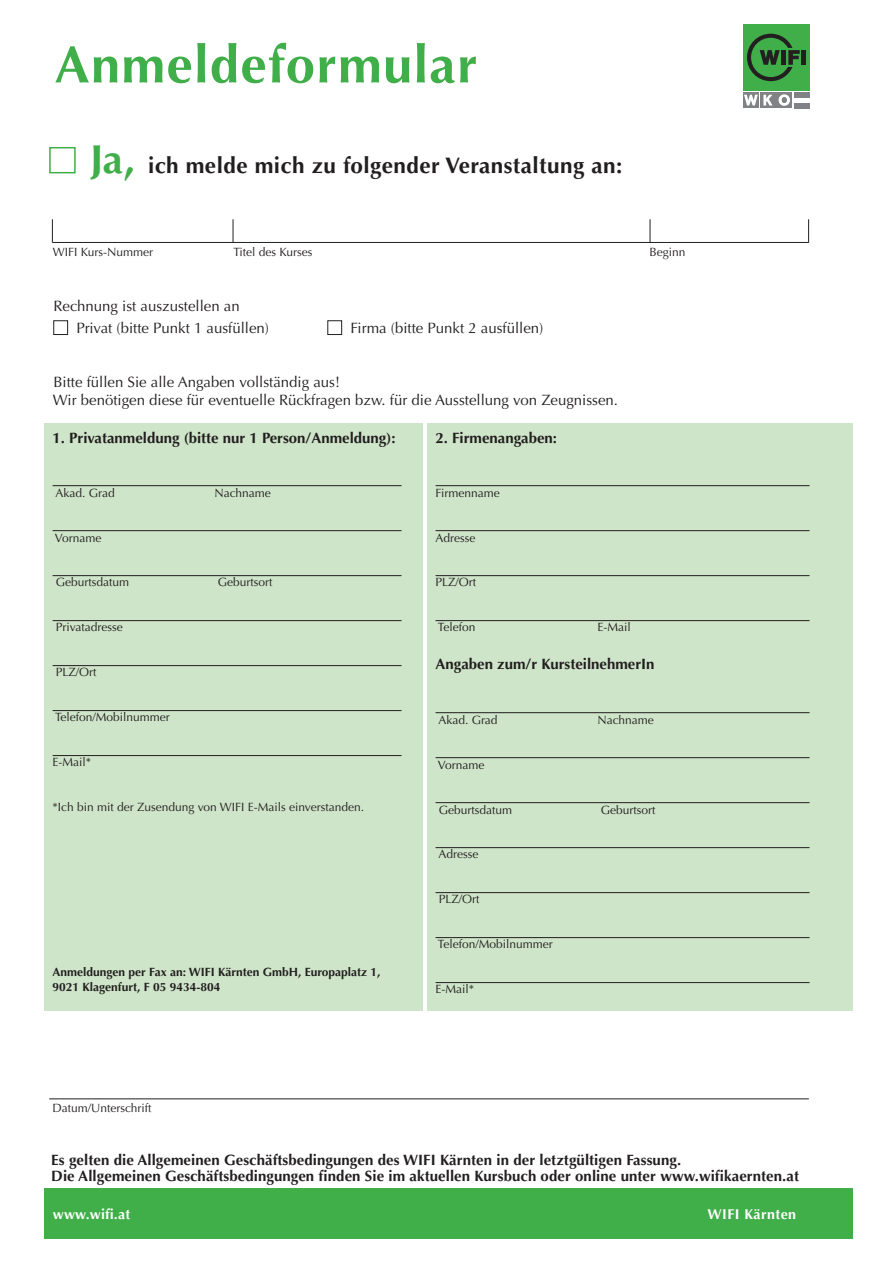
<style>
.page{position:relative;width:893px;height:1263px;background:#fff}
.page>*{position:absolute;margin:0;border:0;box-sizing:border-box;transform-origin:0 0}
.t1{font:700 52.5px "Optima LT Std";letter-spacing:.025em;color:#40ae49}
.t2{font:700 22.5px "Optima LT Std";letter-spacing:.02em;color:#221e1f}
.t3{font:15px/22.2px "Optima LT Std";color:#221e1f}
.t4{font:700 15px/16.2px "Optima LT Std";letter-spacing:.005em;color:#231f20}
.t5{font:700 15px "Optima LT Std";color:#221e1f}
.t6{font:700 14.25px "Optima LT Std";letter-spacing:.03em;color:#fff}
.t7{font:12px "Optima LT Std";color:#221e1f}
.t8{font:12px "Optima LT Std";color:#231f20}
.t9{font:700 12px/15px "Optima LT Std";color:#231f20}
.s1{font-size:40.5px;color:#40ae49}
</style>
<div class="page">
<div style="left:743px;top:24px;width:66px;height:67px;background:#40ae49"></div>
<div style="left:776px;top:92px;width:16px;height:16px;background:#808285"></div>
<div style="left:760px;top:92px;width:16px;height:16px;background:#808285"></div>
<svg style="left:743px;top:92px;width:16px;height:16px"></svg>
<svg style="left:744px;top:95px;width:29px;height:11px"></svg>
<div style="left:794px;top:92px;width:15px;height:6px;background:#808285"></div>
<div style="left:794px;top:103px;width:15px;height:5px;background:#808285"></div>
<div style="left:801px;top:50px;width:5px;height:15px;background:#231f20"></div>
<svg style="left:747px;top:34px;width:53px;height:47px"></svg>
<svg style="left:779px;top:94px;width:11px;height:12px"></svg>
<div style="left:45px;top:1188px;width:807px;height:51px;background:#40ae49"></div>
<hr style="left:49px;top:1098px;width:760px;height:1px;background:#231f20">
<div style="left:49px;top:147px;width:27px;height:26px;border:1px solid #40ae49"></div>
<div style="left:53px;top:320px;width:15px;height:15px;border:1px solid #231f20"></div>
<div style="left:327px;top:320px;width:15px;height:15px;border:1px solid #231f20"></div>
<hr style="left:53px;top:242px;width:756px;height:1px;background:#231f20">
<svg style="left:808px;top:219px;width:1px;height:24px"></svg>
<svg style="left:233px;top:219px;width:1px;height:23px"></svg>
<svg style="left:52px;top:219px;width:1px;height:24px"></svg>
<svg style="left:650px;top:219px;width:1px;height:23px"></svg>
<div style="left:44px;top:424px;width:379px;height:587px;background:#cfe5c9"></div>
<hr style="left:53px;top:485px;width:349px;height:1px;background:#221e1f">
<hr style="left:53px;top:530px;width:349px;height:1px;background:#221e1f">
<hr style="left:53px;top:575px;width:349px;height:1px;background:#221e1f">
<hr style="left:53px;top:620px;width:349px;height:1px;background:#221e1f">
<hr style="left:53px;top:665px;width:349px;height:1px;background:#221e1f">
<hr style="left:53px;top:710px;width:349px;height:1px;background:#221e1f">
<hr style="left:53px;top:755px;width:349px;height:1px;background:#221e1f">
<div style="left:427px;top:424px;width:425px;height:587px;background:#cfe5c9"></div>
<hr style="left:436px;top:485px;width:373px;height:1px;background:#221e1f">
<hr style="left:436px;top:530px;width:373px;height:1px;background:#221e1f">
<hr style="left:436px;top:575px;width:373px;height:1px;background:#221e1f">
<hr style="left:436px;top:620px;width:373px;height:1px;background:#221e1f">
<hr style="left:436px;top:712px;width:373px;height:1px;background:#221e1f">
<hr style="left:436px;top:757px;width:373px;height:1px;background:#221e1f">
<hr style="left:436px;top:802px;width:373px;height:1px;background:#221e1f">
<hr style="left:436px;top:847px;width:373px;height:1px;background:#221e1f">
<hr style="left:436px;top:892px;width:373px;height:1px;background:#221e1f">
<hr style="left:436px;top:937px;width:373px;height:1px;background:#221e1f">
<hr style="left:436px;top:982px;width:373px;height:1px;background:#221e1f">
<p class="t1" style="left:55px;top:34px;width:424px">Anmeldeformular</p>
<p class="t2" style="left:90px;top:153px;width:534px"><span class="s1">Ja,</span> ich melde mich zu folgender Veranstaltung an:</p>
<p class="t8" style="left:53px;top:245px;width:102px">WIFI Kurs-Nummer</p>
<p class="t8" style="left:234px;top:245px;width:80px">Titel des Kurses</p>
<p class="t8" style="left:650px;top:245px;width:37px">Beginn</p>
<p class="t3" style="left:76px;top:295px;width:194px;text-indent:-23px">Rechnung ist auszustellen an<br>Privat (bitte Punkt 1 ausfüllen)</p>
<p class="t3" style="left:350px;top:317px;width:195px">Firma (bitte Punkt 2 ausfüllen)</p>
<p class="t3" style="left:53px;top:374px;width:567px;line-height:17.4px">Bitte füllen Sie alle Angaben vollständig aus!<br>Wir benötigen diese für eventuelle Rückfragen bzw. für die Ausstellung von Zeugnissen.</p>
<p class="t5" style="left:53px;top:429px;width:344px">1. Privatanmeldung (bitte nur 1 Person/Anmeldung):</p>
<p class="t7" style="left:55px;top:485px;width:61px">Akad. Grad</p>
<p class="t7" style="left:215px;top:485px;width:58px">Nachname</p>
<p class="t7" style="left:55px;top:530px;width:48px">Vorname</p>
<p class="t7" style="left:56px;top:575px;width:75px">Geburtsdatum</p>
<p class="t7" style="left:218px;top:575px;width:56px">Geburtsort</p>
<p class="t7" style="left:56px;top:620px;width:68px">Privatadresse</p>
<p class="t7" style="left:56px;top:665px;width:42px">PLZ/Ort</p>
<p class="t7" style="left:55px;top:710px;width:116px">Telefon/Mobilnummer</p>
<p class="t7" style="left:53px;top:755px;width:40px">E-Mail*</p>
<p class="t8" style="left:53px;top:800px;width:313px">*Ich bin mit der Zusendung von WIFI E-Mails einverstanden.</p>
<p class="t9" style="left:53px;top:965px;width:329px">Anmeldungen per Fax an: WIFI Kärnten GmbH, Europaplatz 1,<br>9021 Klagenfurt, F 05 9434-804</p>
<p class="t5" style="left:436px;top:429px;width:123px">2. Firmenangaben:</p>
<p class="t7" style="left:436px;top:485px;width:66px">Firmenname</p>
<p class="t7" style="left:436px;top:530px;width:41px">Adresse</p>
<p class="t7" style="left:436px;top:575px;width:42px">PLZ/Ort</p>
<p class="t7" style="left:438px;top:620px;width:39px">Telefon</p>
<p class="t7" style="left:597px;top:620px;width:35px">E-Mail</p>
<p class="t5" style="left:436px;top:655px;width:220px">Angaben zum/r KursteilnehmerIn</p>
<p class="t7" style="left:438px;top:712px;width:61px">Akad. Grad</p>
<p class="t7" style="left:597px;top:712px;width:58px">Nachname</p>
<p class="t7" style="left:438px;top:757px;width:48px">Vorname</p>
<p class="t7" style="left:439px;top:802px;width:75px">Geburtsdatum</p>
<p class="t7" style="left:601px;top:802px;width:56px">Geburtsort</p>
<p class="t7" style="left:438px;top:847px;width:41px">Adresse</p>
<p class="t7" style="left:439px;top:892px;width:42px">PLZ/Ort</p>
<p class="t7" style="left:438px;top:937px;width:116px">Telefon/Mobilnummer</p>
<p class="t7" style="left:436px;top:982px;width:40px">E-Mail*</p>
<p class="t8" style="left:53px;top:1101px;width:101px">Datum/Unterschrift</p>
<p class="t4" style="left:51px;top:1152px;width:749px">Es gelten die Allgemeinen Geschäftsbedingungen des WIFI Kärnten in der letztgültigen Fassung.<br>Die Allgemeinen Geschäftsbedingungen finden Sie im aktuellen Kursbuch oder online unter www.wifikaernten.at</p>
<p class="t6" style="left:53px;top:1205px;width:79px">www.wifi.at</p>
<p class="t6" style="left:707px;top:1205px;width:90px">WIFI Kärnten</p>
</div>
